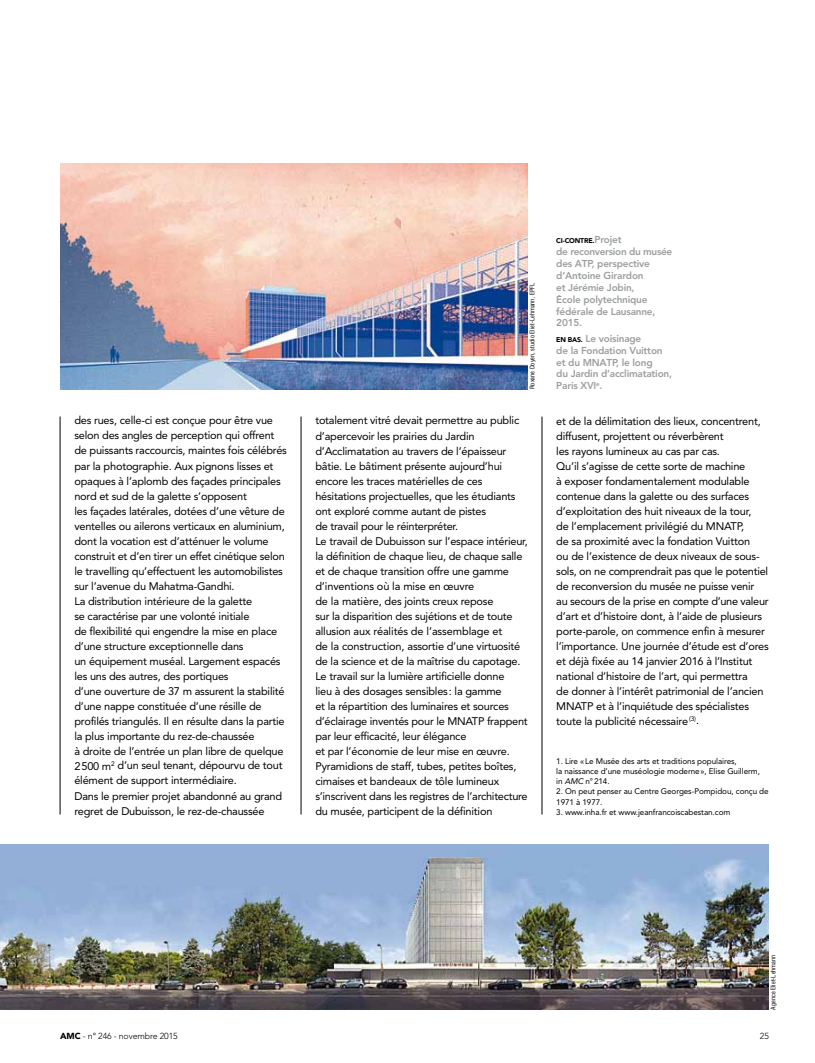
<style>
.page{position:relative;width:815px;height:1063px;background:#fff}
.page>*{position:absolute;margin:0;border:0;box-sizing:border-box;transform-origin:0 0}
.t1{font:11px/15px "Avenir LT Std";letter-spacing:-.02em;color:#000}
.t2{font:10px/11.9px "Avenir LT Std 85 Heavy AMC";letter-spacing:-.02em;color:#9c9e9f}
.t3{font:8.75px "Avenir LT Std 35 Light AMC";letter-spacing:-.01em;color:#000}
.t4{font:8.12px/10px "Avenir LT Std";letter-spacing:-.01em;color:#000}
.t5{font:6.88px "Avenir LT Std 95 Black AMC";color:#000}
.t6{font:condensed 6.25px "Helvetica LT Std";color:#000}
.s1{font-family:"Avenir LT Std 85 Heavy AMC";font-size:10px;color:#9c9e9f}
.s2{font-family:"Avenir LT Std 95 Black AMC";font-size:6.88px;color:#000}
.s3{font-style:italic}
.s4{font-family:"Avenir LT Std 95 Black AMC"}
</style>
<div class="page">
<hr style="left:60px;top:417px;width:1px;height:397px;background:#000">
<hr style="left:301px;top:417px;width:1px;height:397px;background:#000">
<hr style="left:542px;top:417px;width:1px;height:397px;background:#000">
<img style="left:0;top:844px;width:769px;height:166px">
<img style="left:60px;top:164px;width:468px;height:226px">
<p class="t6" style="left:528px;top:389px;width:108px;rotate:-90deg">Roxane Doyen, studio Eliet-Lehmann, EPFL</p>
<p class="t5" style="left:556px;top:237px;width:67px">CI-CONTRE.<span class="s1">Projet</span></p>
<p class="t2" style="left:556px;top:246px;width:117px">de reconversion du musée des ATP, perspective d’Antoine Girardon<br>et Jérémie Jobin,<br>École polytechnique fédérale de Lausanne,<br>2015.</p>
<p class="t2" style="left:556px;top:333px;width:117px"><span class="s2">EN BAS.</span> Le voisinage<br>de la Fondation Vuitton et du MNATP, le long<br>du Jardin d’acclimatation,<br>Paris XVI<sup>e</sup>.</p>
<p class="t1" style="left:74px;top:413px;width:214px">des rues, celle-ci est conçue pour être vue selon des angles de perception qui offrent de puissants raccourcis, maintes fois célébrés par la photographie. Aux pignons lisses et opaques à l’aplomb des façades principales nord et sud de la galette s’opposent<br>les façades latérales, dotées d’une vêture de ventelles ou ailerons verticaux en aluminium, dont la vocation est d’atténuer le volume construit et d’en tirer un effet cinétique selon le travelling qu’effectuent les automobilistes sur l’avenue du Mahatma-Gandhi.<br>La distribution intérieure de la galette<br>se caractérise par une volonté initiale<br>de flexibilité qui engendre la mise en place d’une structure exceptionnelle dans<br>un équipement muséal. Largement espacés les uns des autres, des portiques<br>d’une ouverture de 37 m assurent la stabilité d’une nappe constituée d’une résille de profilés triangulés. Il en résulte dans la partie la plus importante du rez-de-chaussée<br>à droite de l’entrée un plan libre de quelque 2500 m<sup>2</sup> d’un seul tenant, dépourvu de tout élément de support intermédiaire.<br>Dans le premier projet abandonné au grand regret de Dubuisson, le rez-de-chaussée</p>
<p class="t1" style="left:315px;top:413px;width:214px">totalement vitré devait permettre au public d’apercevoir les prairies du Jardin d’Acclimatation au travers de l’épaisseur bâtie. Le bâtiment présente aujourd’hui encore les traces matérielles de ces hésitations projectuelles, que les étudiants ont exploré comme autant de pistes<br>de travail pour le réinterpréter.<br>Le travail de Dubuisson sur l’espace intérieur, la définition de chaque lieu, de chaque salle et de chaque transition offre une gamme d’inventions où la mise en œuvre<br>de la matière, des joints creux repose<br>sur la disparition des sujétions et de toute allusion aux réalités de l’assemblage et<br>de la construction, assortie d’une virtuosité de la science et de la maîtrise du capotage.<br>Le travail sur la lumière artificielle donne<br>lieu à des dosages sensibles: la gamme<br>et la répartition des luminaires et sources d’éclairage inventés pour le MNATP frappent par leur efficacité, leur élégance<br>et par l’économie de leur mise en œuvre.<br>Pyramidions de staff, tubes, petites boîtes, cimaises et bandeaux de tôle lumineux s’inscrivent dans les registres de l’architecture du musée, participent de la définition</p>
<p class="t1" style="left:556px;top:413px;width:214px">et de la délimitation des lieux, concentrent, diffusent, projettent ou réverbèrent<br>les rayons lumineux au cas par cas.<br>Qu’il s’agisse de cette sorte de machine<br>à exposer fondamentalement modulable contenue dans la galette ou des surfaces d’exploitation des huit niveaux de la tour,<br>de l’emplacement privilégié du MNATP,<br>de sa proximité avec la fondation Vuitton<br>ou de l’existence de deux niveaux de sous&shy;sols, on ne comprendrait pas que le potentiel de reconversion du musée ne puisse venir<br>au secours de la prise en compte d’une valeur d’art et d’histoire dont, à l’aide de plusieurs porte-parole, on commence enfin à mesurer l’importance. Une journée d’étude est d’ores et déjà fixée au 14 janvier 2016 à l’Institut national d’histoire de l’art, qui permettra<br>de donner à l’intérêt patrimonial de l’ancien MNATP et à l’inquiétude des spécialistes toute la publicité nécessaire <sup>(3)</sup>.</p>
<p class="t4" style="left:556px;top:757px;width:205px">1. Lire «Le Musée des arts et traditions populaires,<br>la naissance d’une muséologie moderne», Elise Guillerm, in <span class="s3">AMC</span> n°214.</p>
<p class="t4" style="left:556px;top:787px;width:214px">2. On peut penser au Centre Georges-Pompidou, conçu de<br>1971 à 1977.</p>
<p class="t4" style="left:556px;top:807px;width:176px">3. www.inha.fr et www.jeanfrancoiscabestan.com</p>
<p class="t6" style="left:769px;top:1010px;width:57px;rotate:-90deg">Agence Eliet-Lehmann</p>
<p class="t3" style="left:60px;top:1032px;width:119px"><span class="s4">AMC</span> - n° 246 - novembre 2015</p>
<p class="t3" style="left:760px;top:1032px;width:11px">25</p>
</div>
